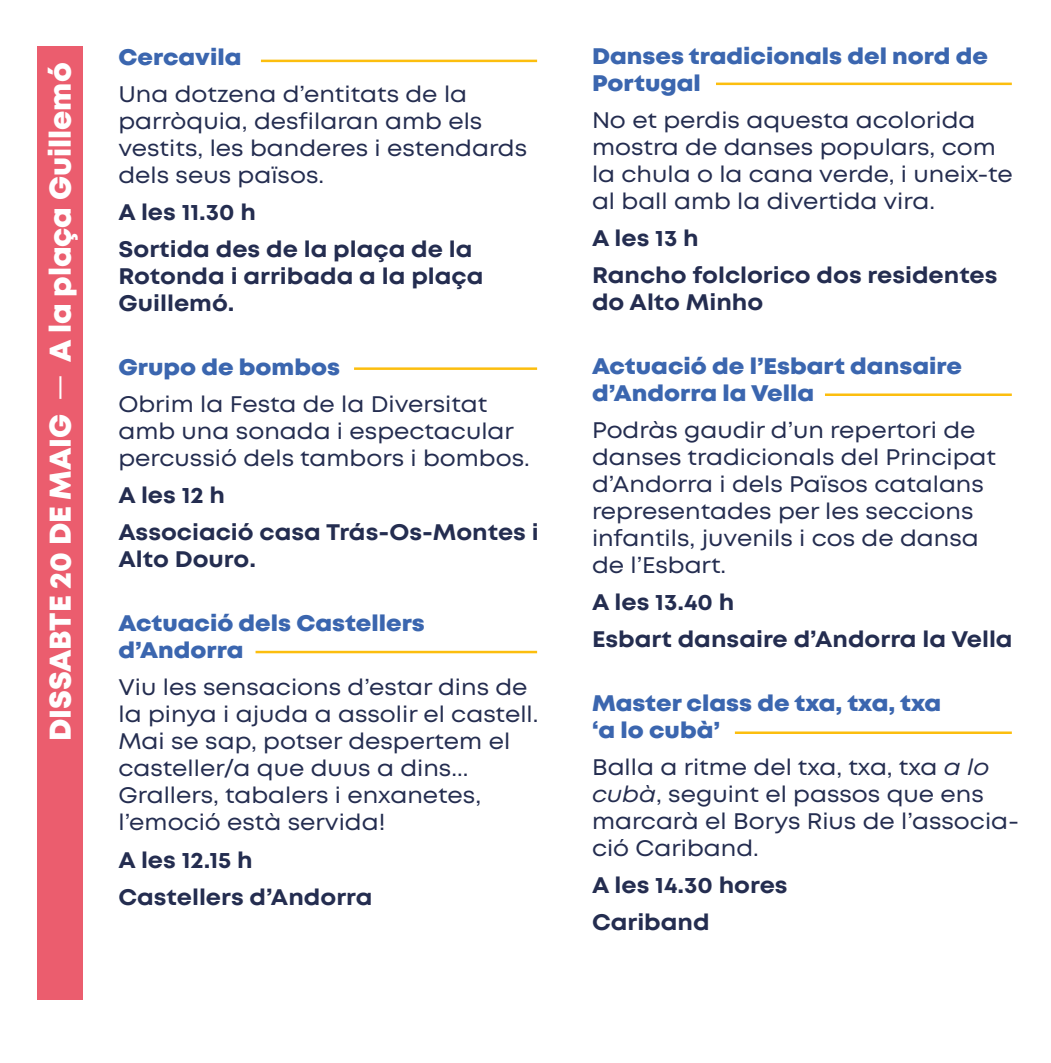
<style>
.page{position:relative;width:1051px;height:1063px;background:#fff}
.page>*{position:absolute;margin:0;border:0;box-sizing:border-box;transform-origin:0 0}
.t1{font:800 30px "Mont";color:#fff}
.t2{font:22.5px/27px "Mont";color:#242d50;scale:1.08 1}
.t3{font:700 22.5px/37px "Mont";color:#242d50;scale:1.08 1}
.t4{font:800 22.5px/27px "Mont";color:#3b66af;scale:1.08 1}
.s1{font-weight:400}
.s2{font-style:italic}
</style>
<div class="page">
<div style="left:38px;top:46px;width:45px;height:953px;background:#eb5d6e"></div>
<hr style="left:261px;top:60px;width:276px;height:2px;background:#fcbe0e">
<hr style="left:716px;top:83px;width:295px;height:2px;background:#fcbe0e">
<hr style="left:825px;top:393px;width:186px;height:3px;background:#fcbe0e">
<hr style="left:735px;top:731px;width:276px;height:3px;background:#fcbe0e">
<hr style="left:354px;top:367px;width:183px;height:3px;background:#fcbe0e">
<hr style="left:255px;top:650px;width:282px;height:3px;background:#fcbe0e">
<h1 class="t1" style="left:41px;top:741px;width:680px;rotate:-90deg">DISSABTE 20 DE MAIG <span class="s1">—</span> A la plaça Guillemó</h1>
<p class="t4" style="left:118px;top:44px;width:115px">Cercavila</p>
<p class="t2" style="left:118px;top:81px;width:380px">Una dotzena d’entitats de la parròquia, desfilaran amb els vestits, les banderes i estendards dels seus països.</p>
<p class="t3" style="left:118px;top:194px;width:329px">A les 11.30 h<br>Sortida des de la plaça de la</p>
<p class="t3" style="left:118px;top:263px;width:339px;line-height:27px">Rotonda i arribada a la plaça<br>Guillemó.</p>
<p class="t4" style="left:118px;top:354px;width:207px">Grupo de bombos</p>
<p class="t2" style="left:118px;top:391px;width:382px">Obrim la Festa de la Diversitat amb una sonada i espectacular percussió dels tambors i bombos.</p>
<p class="t3" style="left:118px;top:477px;width:391px">A les 12 h<br>Associació casa Trás-Os-Montes i</p>
<p class="t3" style="left:118px;top:541px;width:129px">Alto Douro.</p>
<p class="t4" style="left:118px;top:610px;width:285px">Actuació dels Castellers d’Andorra</p>
<p class="t2" style="left:118px;top:674px;width:390px">Viu les sensacions d’estar dins de la pinya i ajuda a assolir el castell.<br>Mai se sap, potser despertem el casteller/a que duus a dins...<br>Grallers, tabalers i enxanetes, l’emoció està servida!</p>
<p class="t3" style="left:118px;top:841px;width:237px">A les 12.15 h<br>Castellers d’Andorra</p>
<p class="t4" style="left:592px;top:43px;width:368px">Danses tradicionals del nord de<br>Portugal</p>
<p class="t2" style="left:592px;top:107px;width:391px">No et perdis aquesta acolorida mostra de danses populars, com la chula o la cana verde, i uneix-te al ball amb la divertida vira.</p>
<p class="t3" style="left:592px;top:219px;width:377px">A les 13 h<br>Rancho folclorico dos residentes</p>
<p class="t3" style="left:592px;top:283px;width:160px">do Alto Minho</p>
<p class="t4" style="left:592px;top:353px;width:344px">Actuació de l’Esbart dansaire d’Andorra la Vella</p>
<p class="t2" style="left:592px;top:416px;width:376px">Podràs gaudir d’un repertori de danses tradicionals del Principat d’Andorra i dels Països catalans representades per les seccions infantils, juvenils i cos de dansa de l’Esbart.</p>
<p class="t3" style="left:592px;top:583px;width:391px">A les 13.40 h<br>Esbart dansaire d’Andorra la Vella</p>
<p class="t4" style="left:592px;top:690px;width:325px">Master class de txa, txa, txa ‘a lo cubà’</p>
<p class="t2" style="left:592px;top:753px;width:397px">Balla a ritme del txa, txa, txa <span class="s2">a lo cubà</span>, seguint el passos que ens marcarà el Borys Rius de l’associa&shy;ció Cariband.</p>
<p class="t3" style="left:592px;top:866px;width:183px">A les 14.30 hores<br>Cariband</p>
</div>
